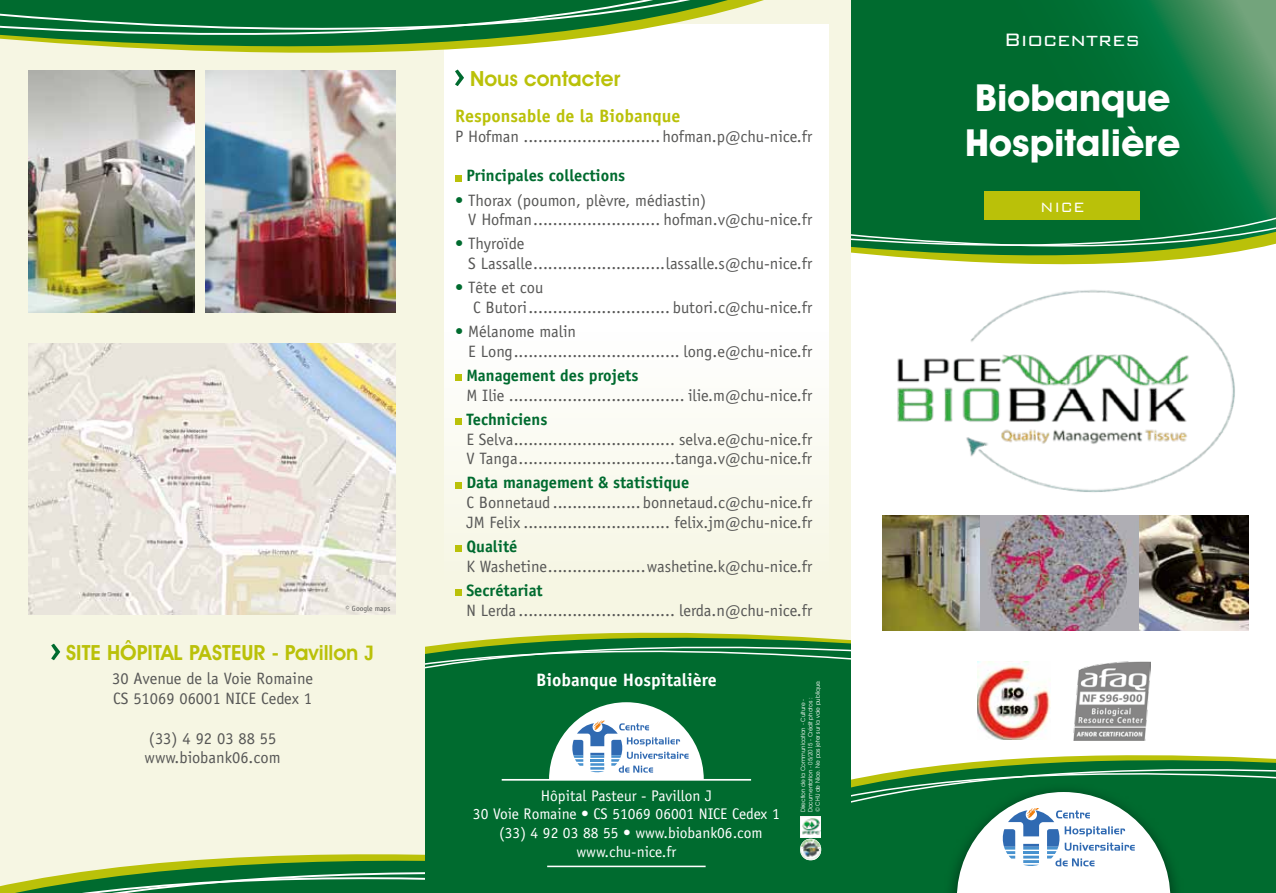
<style>
.page{position:relative;width:1276px;height:893px;background:#fff}
.page>*{position:absolute;margin:0;border:0;box-sizing:border-box;transform-origin:0 0}
.t1{font:700 37.5px/45px "Avant Garde IT Cby BT";color:#fff}
.t2{font:300 24px "Bank Gothic BT";color:#fff;scale:.95 1}
.t3{font:600 21px "Avant Garde IT Cby BT";color:#bac109}
.t4{font:700 18px "Officina Sans";color:#bac109}
.t5{font:700 18px "Officina Sans";color:#fff}
.t6{font:300 18px "Bank Gothic BT";color:#fff;scale:.9 1}
.t7{font:16.5px/19.8px "Officina Sans";color:#575756}
.t8{font:700 16.5px "Officina Sans";color:#006b2f}
.t9{font:15.45px/18.6px "Officina Sans";color:#fff;text-align:center}
.t10{font:7.5px "Officina Sans";color:#575756}
.t11{font:6px/7.2px "Avant Garde IT Cby BT";color:#fff}
.s1{font-family:"Officina Sans";font-weight:700}
.s2{color:#006b2f}
</style>
<div class="page">
<svg style="left:850px;top:729px;width:426px;height:164px"></svg>
<svg style="left:850px;top:0;width:426px;height:294px;background:#28834b"></svg>
<div style="left:0;top:0;width:425px;height:893px;background:#f6f6e3"></div>
<div style="left:425px;top:0;width:425px;height:787px;background:#f6f6e3"></div>
<svg style="left:425px;top:632px;width:425px;height:261px;background:#0e7235"></svg>
<div style="left:444px;top:24px;width:385px;height:590px;background:linear-gradient(to bottom,#fff,#f7f7e8)"></div>
<svg style="left:549px;top:702px;width:155px;height:77px;background:#accbc7"></svg>
<hr style="left:502px;top:779px;width:249px;height:2px;background:#fff">
<svg style="left:455px;top:70px;width:9px;height:16px"></svg>
<svg style="left:455px;top:175px;width:6px;height:6px"></svg>
<svg style="left:455px;top:375px;width:6px;height:6px"></svg>
<div style="left:455px;top:418px;width:6px;height:7px;background:#bac109"></div>
<svg style="left:455px;top:482px;width:6px;height:6px"></svg>
<svg style="left:455px;top:546px;width:6px;height:6px"></svg>
<svg style="left:455px;top:590px;width:6px;height:6px"></svg>
<img style="left:800px;top:817px;width:20px;height:20px">
<img style="left:800px;top:839px;width:20px;height:21px">
<div style="left:942px;top:782px;width:242px;height:111px;background:#006b2f"></div>
<svg style="left:956px;top:792px;width:214px;height:101px"></svg>
<svg style="left:51px;top:644px;width:9px;height:16px"></svg>
<div style="left:984px;top:191px;width:156px;height:29px;background:#bac109"></div>
<svg style="left:0;top:0;width:821px;height:70px"></svg>
<img style="left:29px;top:71px;width:166px;height:241px">
<img style="left:206px;top:71px;width:189px;height:241px">
<img style="left:28px;top:343px;width:367px;height:271px">
<img style="left:1138px;top:515px;width:110px;height:116px">
<img style="left:980px;top:515px;width:158px;height:116px">
<img style="left:883px;top:515px;width:97px;height:116px">
<img style="left:880px;top:283px;width:366px;height:209px">
<img style="left:1074px;top:661px;width:76px;height:79px">
<img style="left:977px;top:662px;width:73px;height:77px">
<svg style="left:0;top:837px;width:705px;height:56px"></svg>
<p class="t10" style="left:345px;top:604px;width:46px">© Google maps</p>
<p class="t3" style="left:66px;top:640px;width:309px">SITE HÔPITAL PASTEUR - Pavillon <span class="s1">J</span></p>
<p class="t7" style="left:112px;top:669px;width:202px">30 Avenue de la Voie Romaine<br>CS 51069 06001 NICE Cedex 1</p>
<p class="t7" style="left:145px;top:728px;width:138px">(33) 4 92 03 88 55 www.biobank06.com</p>
<p class="t3" style="left:470px;top:66px;width:151px">Nous contacter</p>
<p class="t4" style="left:455px;top:105px;width:227px">Responsable de la Biobanque</p>
<p class="t7" style="left:455px;top:126px;width:358px">P Hofman ............................ hofman.p@chu-nice.fr</p>
<p class="t8" style="left:466px;top:166px;width:160px">Principales collections</p>
<p class="t7" style="left:468px;top:190px;width:345px;text-indent:-13px"><span class="s2">•</span> Thorax (poumon, plèvre, médiastin)<br>V Hofman.......................... hofman.v@chu-nice.fr</p>
<p class="t7" style="left:468px;top:234px;width:345px;text-indent:-13px"><span class="s2">•</span> Thyroïde<br>S Lassalle...........................lassalle.s@chu-nice.fr</p>
<p class="t7" style="left:473px;top:278px;width:340px;text-indent:-18px"><span class="s2">•</span> Tête et cou<br>C Butori............................. butori.c@chu-nice.fr</p>
<p class="t7" style="left:468px;top:322px;width:345px;text-indent:-13px"><span class="s2">•</span> Mélanome malin<br>E Long.................................. long.e@chu-nice.fr</p>
<p class="t8" style="left:466px;top:365px;width:174px">Management des projets</p>
<p class="t7" style="left:466px;top:385px;width:347px">M Ilie .................................... ilie.m@chu-nice.fr</p>
<p class="t8" style="left:466px;top:409px;width:82px">Techniciens</p>
<p class="t7" style="left:466px;top:429px;width:347px">E Selva................................. selva.e@chu-nice.fr<br>V Tanga................................tanga.v@chu-nice.fr</p>
<p class="t8" style="left:466px;top:473px;width:224px">Data management &amp; statistique</p>
<p class="t7" style="left:466px;top:493px;width:347px">C Bonnetaud ..................bonnetaud.c@chu-nice.fr<br>JM Felix .............................. felix.jm@chu-nice.fr</p>
<p class="t8" style="left:466px;top:536px;width:53px">Qualité</p>
<p class="t7" style="left:466px;top:556px;width:347px">K Washetine....................washetine.k@chu-nice.fr</p>
<p class="t8" style="left:466px;top:580px;width:78px">Secrétariat</p>
<p class="t7" style="left:466px;top:600px;width:347px">N Lerda ................................ lerda.n@chu-nice.fr</p>
<p class="t5" style="left:536px;top:669px;width:182px">Biobanque Hospitalière</p>
<p class="t9" style="left:473px;top:786px;width:308px">Hôpital Pasteur - Pavillon J<br>30 Voie Romaine • CS 51069 06001 NICE Cedex 1 (33) 4 92 03 88 55 • www.biobank06.com www.chu-nice.fr</p>
<p class="t11" style="left:799px;top:812px;width:134px;rotate:-90deg">Direction de la Communication - Culture -<br>Documentation - 05/2015 - Crédit photos :<br>© CHU de Nice. Ne pas jeter sur la voie publique.</p>
<h2 class="t2" style="left:1004px;top:27px;width:145px">Biocentres</h2>
<h1 class="t1" style="left:965px;top:75px;width:216px">Biobanque<br>Hospitalière</h1>
<p class="t6" style="left:1040px;top:197px;width:51px">NICE</p>
</div>
